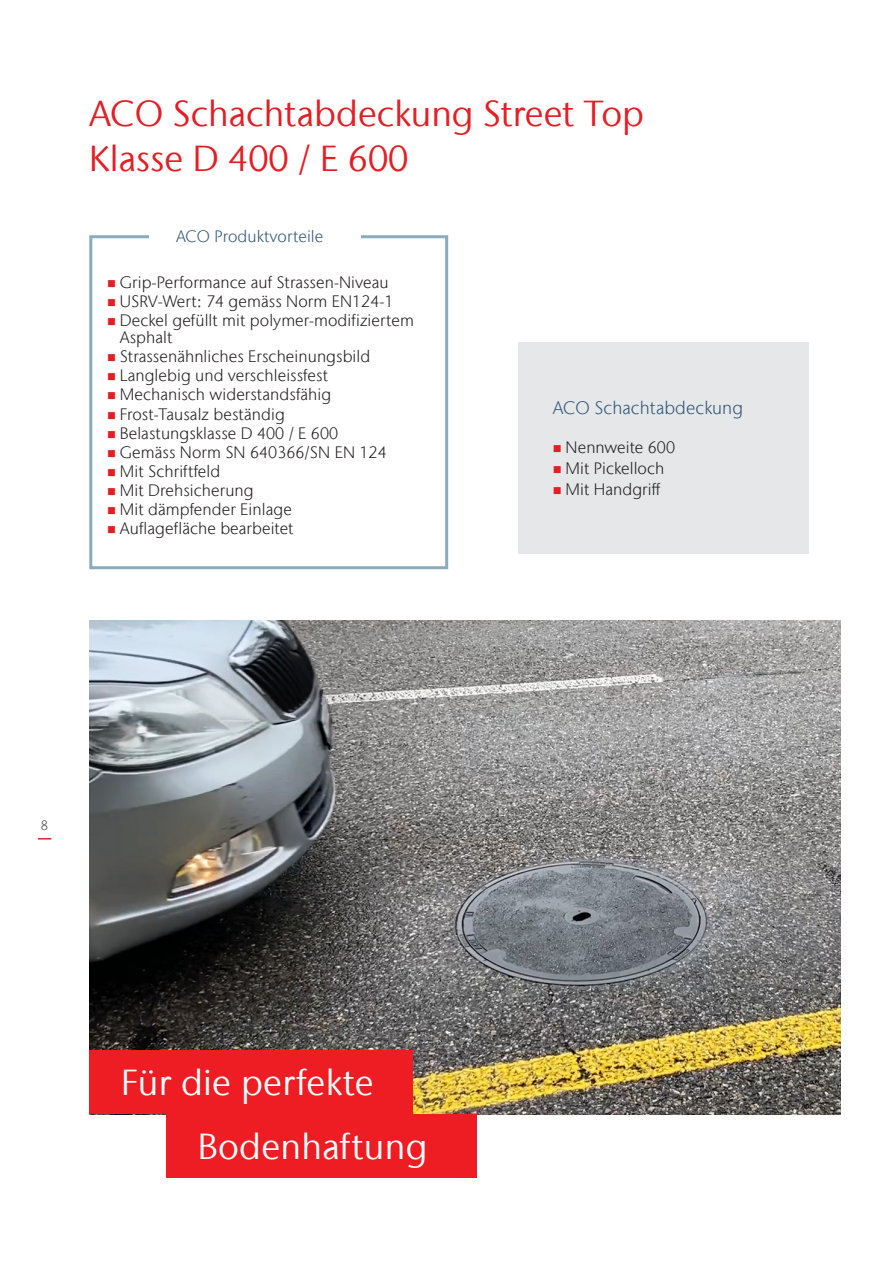
<style>
.page{position:relative;width:893px;height:1263px;background:#fff}
.page>*{position:absolute;margin:0;border:0;box-sizing:border-box;transform-origin:0 0}
.Ebene3{font:36px "Stone Sans IIITC Com";color:#e41e25}
.Title_Cluster_Red{font:36px "Stone Sans IIITC Com";letter-spacing:.01em;color:#fff}
.Enumeration_1_Produc{font:300 18px "Stone Sans IIITC Com";letter-spacing:.005em;color:#335875}
.t1{font:300 16.5px/17px "Stone Sans IIITC Com";letter-spacing:.005em;color:#231f20}
.Info_box{font:300 16.5px "Stone Sans IIITC Com";letter-spacing:.005em;color:#335875}
.t2{font:300 13.5px "Stone Sans IIITC Com";color:#57585a}
.s1{color:#e41e25}
</style>
<div class="page">
<svg style="left:38px;top:838px;width:13px;height:1px"></svg>
<img style="left:89px;top:620px;width:751px;height:494px">
<div style="left:89px;top:235px;width:359px;height:334px;border:3px solid #8aacbc"></div>
<div style="left:149px;top:219px;width:212px;height:32px;background:#fff"></div>
<div style="left:166px;top:1114px;width:310px;height:64px;background:#ee1d23"></div>
<div style="left:89px;top:1050px;width:323px;height:64px;background:#ee1d23"></div>
<div style="left:519px;top:342px;width:290px;height:212px;background:#e6e7e9"></div>
<p class="Ebene3" style="left:89px;top:91px;width:556px">ACO Schachtabdeckung Street Top</p>
<p class="Ebene3" style="left:89px;top:136px;width:321px">Klasse D 400 / E 600</p>
<p class="Info_box" style="left:176px;top:226px;width:149px">ACO Produktvorteile</p>
<p class="t1" style="left:107px;top:273px;width:283px"><span class="s1">■</span> Grip-Performance auf Strassen-Niveau</p>
<p class="t1" style="left:107px;top:292px;width:288px"><span class="s1">■</span> USRV-Wert: 74 gemäss Norm EN124-1</p>
<p class="t1" style="left:120px;top:312px;width:296px;text-indent:-13px"><span class="s1">■</span> Deckel gefüllt mit polymer-modifiziertem<br>Asphalt</p>
<p class="t1" style="left:107px;top:348px;width:265px"><span class="s1">■</span> Strassenähnliches Erscheinungsbild</p>
<p class="t1" style="left:107px;top:367px;width:222px"><span class="s1">■</span> Langlebig und verschleissfest</p>
<p class="t1" style="left:107px;top:386px;width:226px"><span class="s1">■</span> Mechanisch widerstandsfähig</p>
<p class="t1" style="left:107px;top:405px;width:179px"><span class="s1">■</span> Frost-Tausalz beständig</p>
<p class="t1" style="left:107px;top:424px;width:232px"><span class="s1">■</span> Belastungsklasse D 400 / E 600</p>
<p class="t1" style="left:107px;top:443px;width:281px"><span class="s1">■</span> Gemäss Norm SN 640366/SN EN 124</p>
<p class="t1" style="left:107px;top:463px;width:115px"><span class="s1">■</span> Mit Schriftfeld</p>
<p class="t1" style="left:107px;top:482px;width:148px"><span class="s1">■</span> Mit Drehsicherung</p>
<p class="t1" style="left:107px;top:501px;width:186px"><span class="s1">■</span> Mit dämpfender Einlage</p>
<p class="t1" style="left:107px;top:520px;width:188px"><span class="s1">■</span> Auflagefläche bearbeitet</p>
<p class="Enumeration_1_Produc" style="left:553px;top:397px;width:192px">ACO Schachtabdeckung</p>
<p class="t1" style="left:553px;top:439px;width:124px"><span class="s1">■</span> Nennweite 600</p>
<p class="t1" style="left:553px;top:460px;width:113px"><span class="s1">■</span> Mit Pickelloch</p>
<p class="t1" style="left:553px;top:481px;width:109px"><span class="s1">■</span> Mit Handgriff</p>
<p class="t2" style="left:41px;top:816px;width:9px">8</p>
<p class="Title_Cluster_Red" style="left:121px;top:1060px;width:254px">Für die perfekte</p>
<p class="Title_Cluster_Red" style="left:198px;top:1124px;width:231px">Bodenhaftung</p>
</div>
